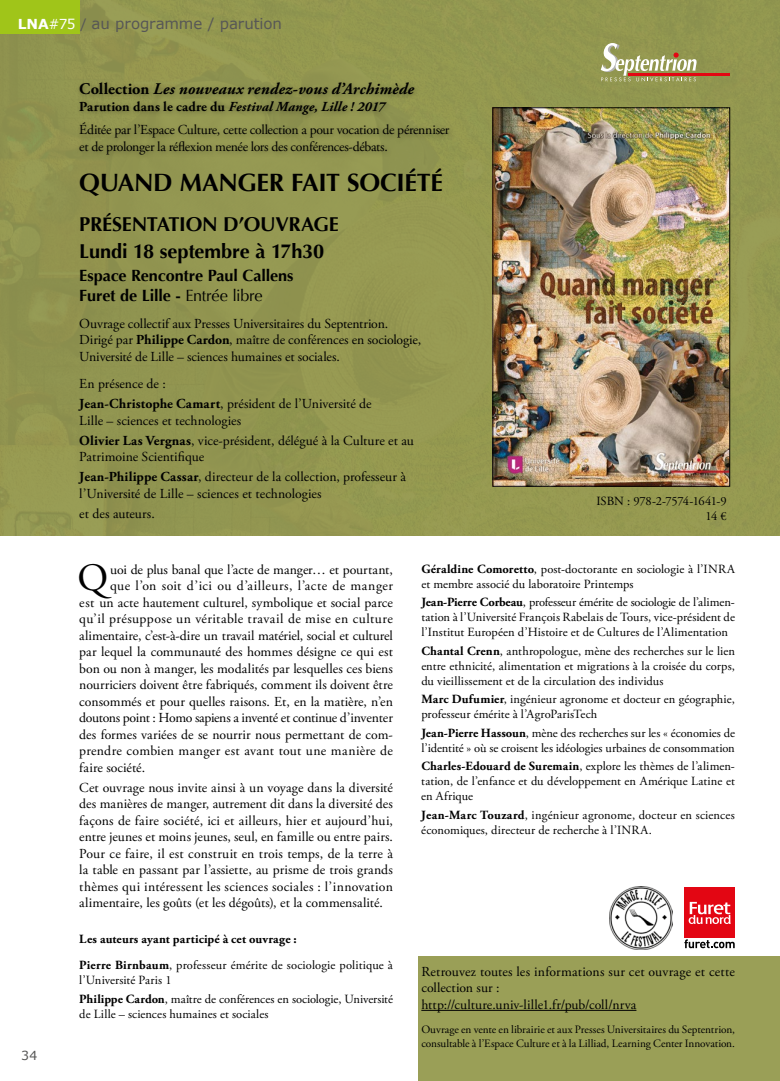
<style>
.page{position:relative;width:780px;height:1081px;background:#fff}
.page>*{position:absolute;margin:0;border:0;box-sizing:border-box;transform-origin:0 0}
.t1{font:38.62px "Adobe Garamond Pro";color:#000}
.t2{font:700 25px "Optima";letter-spacing:-.015em;color:#000}
.t3{font:700 20px/27.5px "Optima";letter-spacing:-.015em;color:#000}
.t4{font:700 16.25px/19.5px "Optima";letter-spacing:-.01em;color:#000}
.t5{font:italic 700 16.25px "Adobe Garamond Pro";letter-spacing:.01em;color:#000}
.t6{font:15px "Verdana";letter-spacing:-.01em;color:#575756}
.t7{font:13.75px/16.5px "Adobe Garamond Pro";color:#000}
.t8{font:13.75px/23.6px "Adobe Garamond Pro";letter-spacing:-.02em;color:#000}
.t9{font:13.75px "Adobe Garamond Pro";letter-spacing:-.03em;color:#000}
.t10{font:13.75px "Adobe Garamond Pro";letter-spacing:-.025em;color:#000}
.t11{font:13.75px "Adobe Garamond Pro";letter-spacing:.035em;color:#000}
.t12{font:13.75px "Adobe Garamond Pro";letter-spacing:.03em;color:#000}
.t13{font:12.5px/15px "Adobe Garamond Pro";color:#000}
.t14{font:700 12.5px/25.6px "Adobe Garamond Pro";letter-spacing:.015em;color:#000}
.t15{font:12.5px "Verdana";color:#575756}
.t16{font:11.25px/13.5px "Adobe Garamond Pro";color:#000}
.s1{font-weight:700;font-size:13.75px;color:#fff}
.s2{font-size:13.75px;color:#fff}
.s3{font-size:13.75px}
.s4{font-style:normal}
.s5{font-weight:700}
.s6{font-weight:700;font-style:italic}
.s7{font-weight:400}
</style>
<div class="page">
<div style="left:0;top:0;width:780px;height:535px;background:#939650"></div>
<img style="left:494px;top:110px;width:233px;height:374px">
<svg style="left:684px;top:887px;width:51px;height:62px"></svg>
<div style="left:684px;top:888px;width:50px;height:50px;background:#e30613"></div>
<svg style="left:688px;top:902px;width:42px;height:22px"></svg>
<svg style="left:684px;top:939px;width:50px;height:9px"></svg>
<div style="left:418px;top:956px;width:362px;height:125px;background:#9a9f57"></div>
<hr style="left:421px;top:1010px;width:215px;height:1px;background:#000">
<hr style="left:628px;top:73px;width:101px;height:3px;background:#e30613">
<svg style="left:600px;top:43px;width:97px;height:38px"></svg>
<div style="left:76px;top:79px;width:379px;height:82px;background:#8e914e"></div>
<img style="left:609px;top:886px;width:63px;height:64px">
<div style="left:0;top:0;width:79px;height:34px;background:#a0c519"></div>
<p class="t6" style="left:18px;top:13px;width:266px"><span class="s1">LNA</span><span class="s2">#75</span> <span class="s3">/</span> au programme / parution</p>
<p class="t5" style="left:79px;top:80px;width:336px"><span class="s4">Collection</span> Les nouveaux rendez-vous d’Archimède</p>
<p class="t8" style="left:79px;top:95px;width:371px"><span class="s5">Parution dans le cadre du</span> <span class="s6">Festival Mange, Lille ! 2017<br></span>Éditée par l’Espace Culture, cette collection a pour vocation de pérenniser</p>
<p class="t9" style="left:79px;top:138px;width:310px">et de prolonger la réflexion menée lors des conférences-débats.</p>
<p class="t15" style="left:21px;top:1046px;width:18px">34</p>
<h2 class="t2" style="left:79px;top:168px;width:365px">QUAND MANGER FAIT SOCIÉTÉ</h2>
<h3 class="t3" style="left:79px;top:210px;width:261px">PRÉSENTATION D’OUVRAGE<br>Lundi 18 septembre à 17h30</h3>
<p class="t4" style="left:79px;top:266px;width:216px">Espace Rencontre Paul Callens<br>Furet de Lille - <span class="s7">Entrée libre</span></p>
<p class="t7" style="left:79px;top:316px;width:343px">Ouvrage collectif aux Presses Universitaires du Septentrion.<br>Dirigé par <span class="s5">Philippe Cardon</span>, maître de conférences en sociologie,<br>Université de Lille – sciences humaines et sociales.</p>
<p class="t7" style="left:79px;top:374px;width:294px;line-height:20px">En présence de :<br><span class="s5">Jean-Christophe Camart</span>, président de l’Université de</p>
<p class="t7" style="left:79px;top:411px;width:336px;line-height:20px">Lille – sciences et technologies<br><span class="s5">Olivier Las Vergnas</span>, vice-président, délégué à la Culture et au</p>
<p class="t7" style="left:79px;top:447px;width:328px;line-height:20px">Patrimoine Scientifique<br><span class="s5">Jean-Philippe Cassar</span>, directeur de la collection, professeur à</p>
<p class="t7" style="left:79px;top:484px;width:244px;line-height:20px">l’Université de Lille – sciences et technologies et des auteurs.</p>
<p class="t13" style="left:596px;top:494px;width:132px;text-align:right">ISBN : 978-2-7574-1641-9<br>14 €</p>
<h1 class="t1" style="left:78px;top:554px;width:32px">Q</h1>
<p class="t7" style="left:110px;top:561px;width:284px">uoi de plus banal que l’acte de manger… et pourtant,</p>
<p class="t12" style="left:110px;top:577px;width:284px">que l’on soit d’ici ou d’ailleurs, l’acte de manger</p>
<p class="t7" style="left:79px;top:594px;width:315px">est un acte hautement culturel, symbolique et social parce</p>
<p class="t11" style="left:79px;top:610px;width:315px">qu’il présuppose un véritable travail de mise en culture</p>
<p class="t7" style="left:79px;top:627px;width:315px">alimentaire, c’est-à-dire un travail matériel, social et culturel</p>
<p class="t7" style="left:79px;top:644px;width:315px">par lequel la communauté des hommes désigne ce qui est</p>
<p class="t7" style="left:79px;top:660px;width:315px">bon ou non à manger, les modalités par lesquelles ces biens</p>
<p class="t7" style="left:79px;top:677px;width:315px">nourriciers doivent être fabriqués, comment ils doivent être</p>
<p class="t7" style="left:79px;top:693px;width:315px">consommés et pour quelles raisons. Et, en la matière, n’en</p>
<p class="t10" style="left:79px;top:709px;width:315px">doutons point : Homo sapiens a inventé et continue d’inventer</p>
<p class="t7" style="left:79px;top:726px;width:315px">des formes variées de se nourrir nous permettant de com-</p>
<p class="t7" style="left:79px;top:743px;width:315px">prendre combien manger est avant tout une manière de</p>
<p class="t7" style="left:79px;top:759px;width:67px">faire société.</p>
<p class="t7" style="left:79px;top:779px;width:315px;text-align:justify">Cet ouvrage nous invite ainsi à un voyage dans la diversité des manières de manger, autrement dit dans la diversité des façons de faire société, ici et ailleurs, hier et aujourd’hui, entre jeunes et moins jeunes, seul, en famille ou entre pairs.<br>Pour ce faire, il est construit en trois temps, de la terre à la table en passant par l’assiette, au prisme de trois grands thèmes qui intéressent les sciences sociales : l’innovation alimentaire, les goûts (et les dégoûts), et la commensalité.</p>
<p class="t14" style="left:79px;top:927px;width:315px">Les auteurs ayant participé à cet ouvrage :<br>Pierre Birnbaum<span class="s7">, professeur émérite de sociologie politique à</span></p>
<p class="t13" style="left:79px;top:971px;width:315px;line-height:18.5px">l’Université Paris 1<br><span class="s5">Philippe Cardon</span>, maître de conférences en sociologie, Université</p>
<p class="t13" style="left:79px;top:1006px;width:191px">de Lille – sciences humaines et sociales</p>
<p class="t13" style="left:421px;top:561px;width:315px"><span class="s5">Géraldine Comoretto</span>, post-doctorante en sociologie à l’INRA et membre associé du laboratoire Printemps</p>
<p class="t13" style="left:421px;top:595px;width:315px;text-align:justify"><span class="s5">Jean-Pierre Corbeau</span>, professeur émérite de sociologie de l’alimen&shy;tation à l’Université François Rabelais de Tours, vice-président de l’Institut Européen d’Histoire et de Cultures de l’Alimentation</p>
<p class="t13" style="left:421px;top:643px;width:315px;text-align:justify"><span class="s5">Chantal Crenn</span>, anthropologue, mène des recherches sur le lien entre ethnicité, alimentation et migrations à la croisée du corps, du vieillissement et de la circulation des individus</p>
<p class="t13" style="left:421px;top:692px;width:315px"><span class="s5">Marc Dufumier</span>, ingénieur agronome et docteur en géographie, professeur émérite à l’AgroParisTech</p>
<p class="t13" style="left:421px;top:726px;width:315px"><span class="s5">Jean-Pierre Hassoun</span>, mène des recherches sur les « économies de l’identité » où se croisent les idéologies urbaines de consommation</p>
<p class="t13" style="left:421px;top:759px;width:315px;text-align:justify"><span class="s5">Charles-Edouard de Suremain</span>, explore les thèmes de l’alimen&shy;tation, de l’enfance et du développement en Amérique Latine et en Afrique</p>
<p class="t13" style="left:421px;top:808px;width:315px"><span class="s5">Jean-Marc Touzard</span>, ingénieur agronome, docteur en sciences économiques, directeur de recherche à l’INRA.</p>
<p class="t7" style="left:421px;top:964px;width:315px">Retrouvez toutes les informations sur cet ouvrage et cette collection sur :<br>http://culture.univ-lille1.fr/pub/coll/nrva</p>
<p class="t16" style="left:421px;top:1023px;width:315px">Ouvrage en vente en librairie et aux Presses Universitaires du Septentrion, consultable à l’Espace Culture et à la Lilliad, Learning Center Innovation.</p>
</div>
